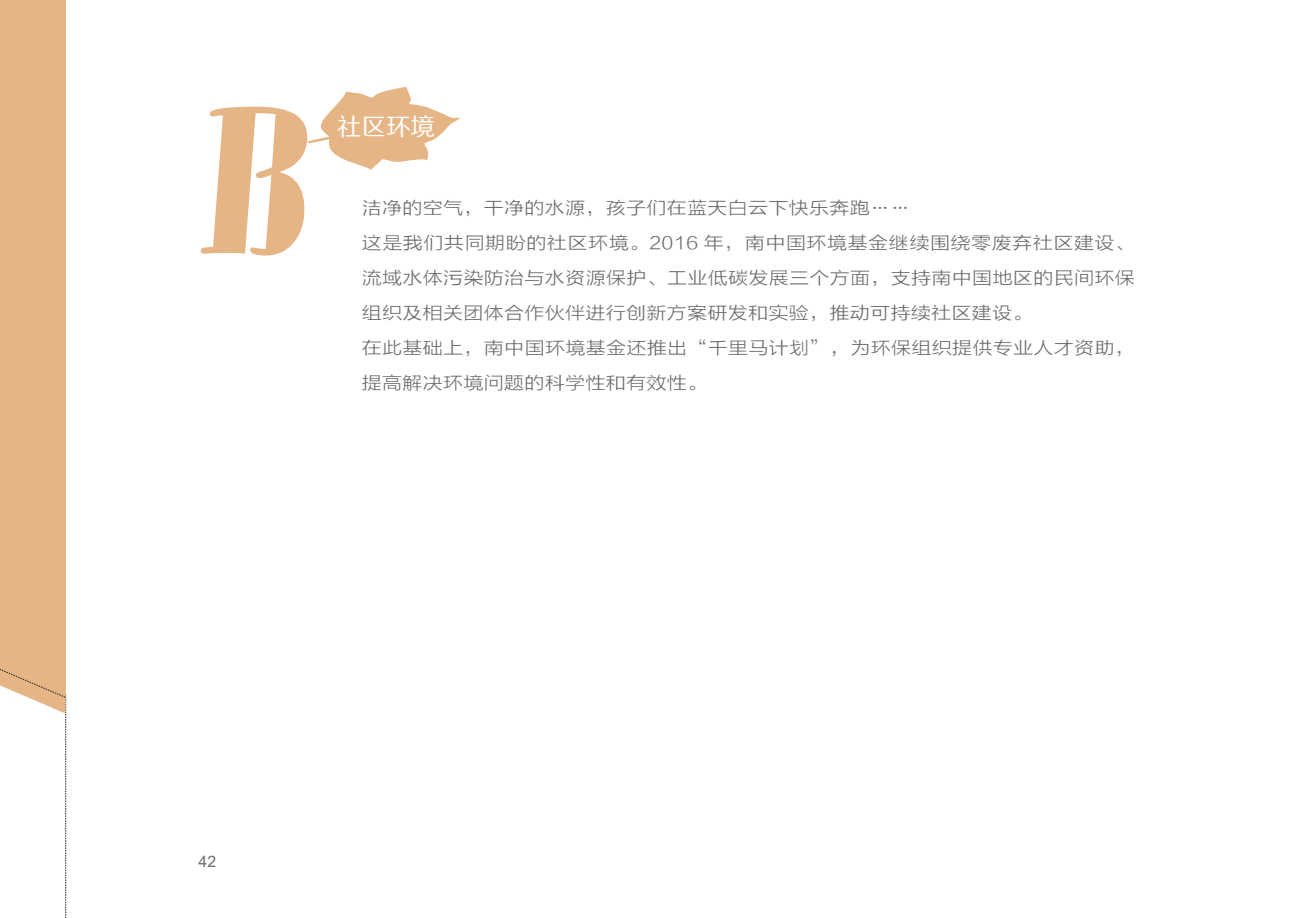
<style>
.page{position:relative;width:1290px;height:918px;background:#fff}
.page>*{position:absolute;margin:0;border:0;box-sizing:border-box;transform-origin:0 0}
.t1{font:24.5px "FZZHJW NFDS GB1 0";color:#fff}
.t2{font:17.5px/35px "FZLTXHK";letter-spacing:.01em;color:#6c6d70;scale:1.15 1}
.t3{font:15.75px "Arial";color:#6c6d70}
</style>
<div class="page">
<svg style="left:0;top:0;width:66px;height:918px"></svg>
<svg style="left:201px;top:87px;width:259px;height:168px"></svg>
<h1 class="t1" style="left:337px;top:113px;width:99px">社区环境</h1>
<p class="t2" style="left:362px;top:190px;width:674px">洁净的空气，干净的水源，孩子们在蓝天白云下快乐奔跑……<br>这是我们共同期盼的社区环境。2016 年，南中国环境基金继续围绕零废弃社区建设、流域水体污染防治与水资源保护、工业低碳发展三个方面，支持南中国地区的民间环保组织及相关团体合作伙伴进行创新方案研发和实验，推动可持续社区建设。<br>在此基础上，南中国环境基金还推出“千里马计划”，为环保组织提供专业人才资助，提高解决环境问题的科学性和有效性。</p>
<p class="t3" style="left:198px;top:850px;width:19px">42</p>
</div>
